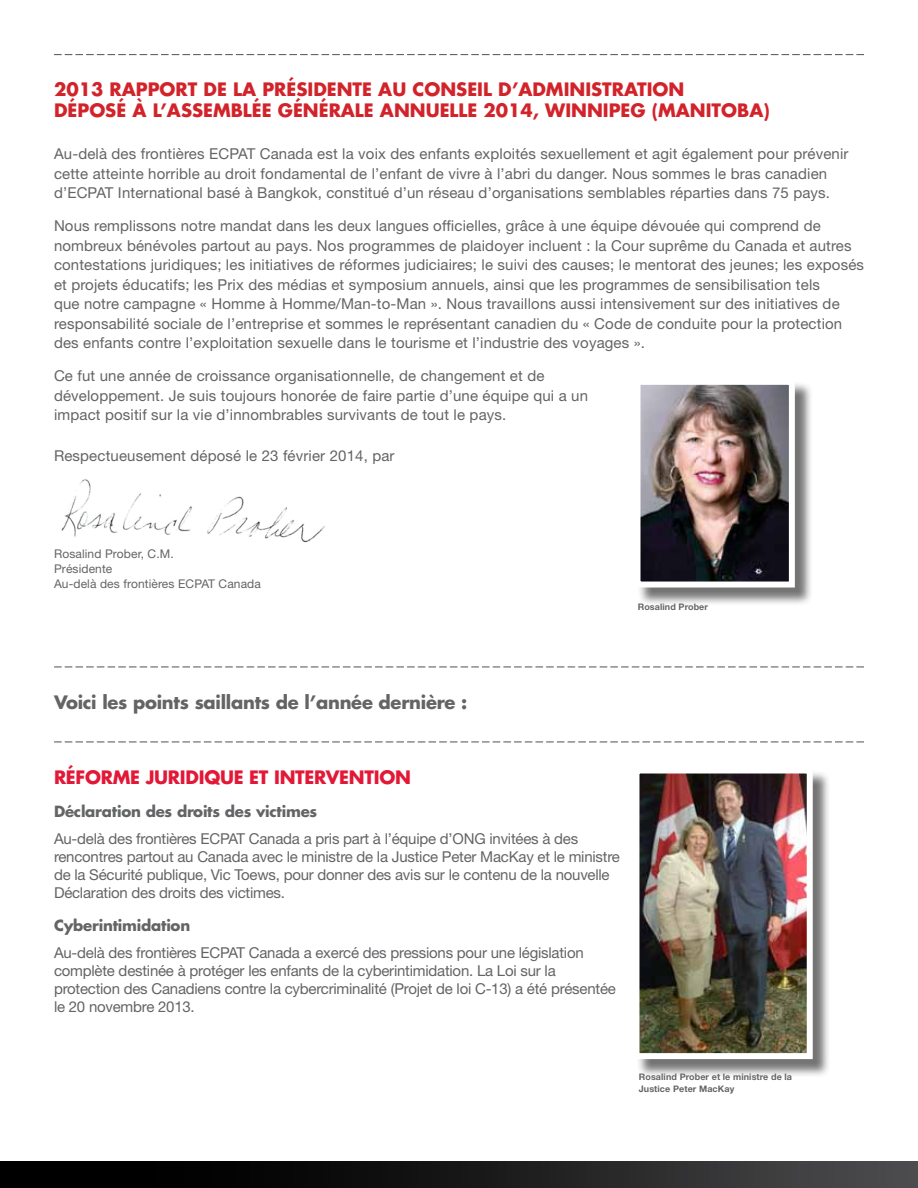
<style>
.page{position:relative;width:918px;height:1188px;background:#fff}
.page>*{position:absolute;margin:0;border:0;box-sizing:border-box;transform-origin:0 0}
.t1{font:700 18px/21px "Futura";color:#d2232a}
.t2{font:700 18px "Futura";letter-spacing:-.015em;color:#636466}
.t3{font:700 18px "Futura";letter-spacing:-.015em;color:#e31837}
.t4{font:15px/19.5px "Helvetica Neue";letter-spacing:.01em;color:#636466}
.t5{font:15px/18px "Helvetica Neue";letter-spacing:-.015em;color:#636466}
.t6{font:700 15px "Futura";letter-spacing:-.015em;color:#636466}
.t7{font:12px/15px "Helvetica Neue";letter-spacing:.01em;color:#636466}
.t8{font:700 9px/12px "Helvetica Neue";letter-spacing:.01em;color:#636466}
</style>
<div class="page">
<svg style="left:54px;top:741px;width:810px;height:1px"></svg>
<svg style="left:54px;top:666px;width:810px;height:1px"></svg>
<div style="left:0;top:1161px;width:918px;height:27px;background:linear-gradient(to right,#000,#474749)"></div>
<svg style="left:54px;top:54px;width:810px;height:1px"></svg>
<img style="left:61px;top:479px;width:264px;height:64px">
<div style="left:637px;top:381px;width:176px;height:225px;background:#000;opacity:.55"></div>
<img style="left:641px;top:386px;width:147px;height:195px">
<div style="left:634px;top:379px;width:161px;height:209px;border:6px solid #fff"></div>
<div style="left:636px;top:770px;width:195px;height:308px;background:#000;opacity:.55"></div>
<img style="left:640px;top:775px;width:166px;height:277px">
<div style="left:633px;top:768px;width:180px;height:291px;border:6px solid #fff"></div>
<p class="t1" style="left:54px;top:78px;width:717px">2013 RAPPORT DE LA PRÉSIDENTE AU CONSEIL D’ADMINISTRATION<br>DÉPOSÉ À L’ASSEMBLÉE GÉNÉRALE ANNUELLE 2014, WINNIPEG (MANITOBA)</p>
<p class="t4" style="left:54px;top:144px;width:796px">Au-delà des frontières ECPAT Canada est la voix des enfants exploités sexuellement et agit également pour prévenir cette atteinte horrible au droit fondamental de l’enfant de vivre à l’abri du danger. Nous sommes le bras canadien d’ECPAT International basé à Bangkok, constitué d’un réseau d’organisations semblables réparties dans 75 pays.</p>
<p class="t4" style="left:54px;top:216px;width:812px">Nous remplissons notre mandat dans les deux langues officielles, grâce à une équipe dévouée qui comprend de nombreux bénévoles partout au pays. Nos programmes de plaidoyer incluent : la Cour suprême du Canada et autres contestations juridiques; les initiatives de réformes judiciaires; le suivi des causes; le mentorat des jeunes; les exposés et projets éducatifs; les Prix des médias et symposium annuels, ainsi que les programmes de sensibilisation tels<br>que notre campagne « Homme à Homme/Man-to-Man ». Nous travaillons aussi intensivement sur des initiatives de responsabilité sociale de l’entreprise et sommes le représentant canadien du « Code de conduite pour la protection des enfants contre l’exploitation sexuelle dans le tourisme et l’industrie des voyages ».</p>
<p class="t4" style="left:54px;top:366px;width:536px">Ce fut une année de croissance organisationnelle, de changement et de développement. Je suis toujours honorée de faire partie d’une équipe qui a un impact positif sur la vie d’innombrables survivants de tout le pays.</p>
<p class="t4" style="left:54px;top:445px;width:342px">Respectueusement déposé le 23 février 2014, par</p>
<p class="t7" style="left:54px;top:546px;width:209px">Rosalind Prober, C.M.<br>Présidente<br>Au-delà des frontières ECPAT Canada</p>
<p class="t8" style="left:638px;top:600px;width:72px">Rosalind Prober</p>
<p class="t2" style="left:54px;top:690px;width:415px">Voici les points saillants de l’année dernière :</p>
<p class="t3" style="left:54px;top:765px;width:358px">RÉFORME JURIDIQUE ET INTERVENTION</p>
<p class="t6" style="left:54px;top:801px;width:265px">Déclaration des droits des victimes</p>
<p class="t5" style="left:54px;top:830px;width:567px">Au-delà des frontières ECPAT Canada a pris part à l’équipe d’ONG invitées à des rencontres partout au Canada avec le ministre de la Justice Peter MacKay et le ministre de la Sécurité publique, Vic Toews, pour donner des avis sur le contenu de la nouvelle Déclaration des droits des victimes.</p>
<p class="t6" style="left:54px;top:915px;width:138px">Cyberintimidation</p>
<p class="t5" style="left:54px;top:944px;width:563px">Au-delà des frontières ECPAT Canada a exercé des pressions pour une législation complète destinée à protéger les enfants de la cyberintimidation. La Loi sur la protection des Canadiens contre la cybercriminalité (Projet de loi C-13) a été présentée le 20 novembre 2013.</p>
<p class="t8" style="left:639px;top:1070px;width:155px">Rosalind Prober et le ministre de la<br>Justice Peter MacKay</p>
</div>
